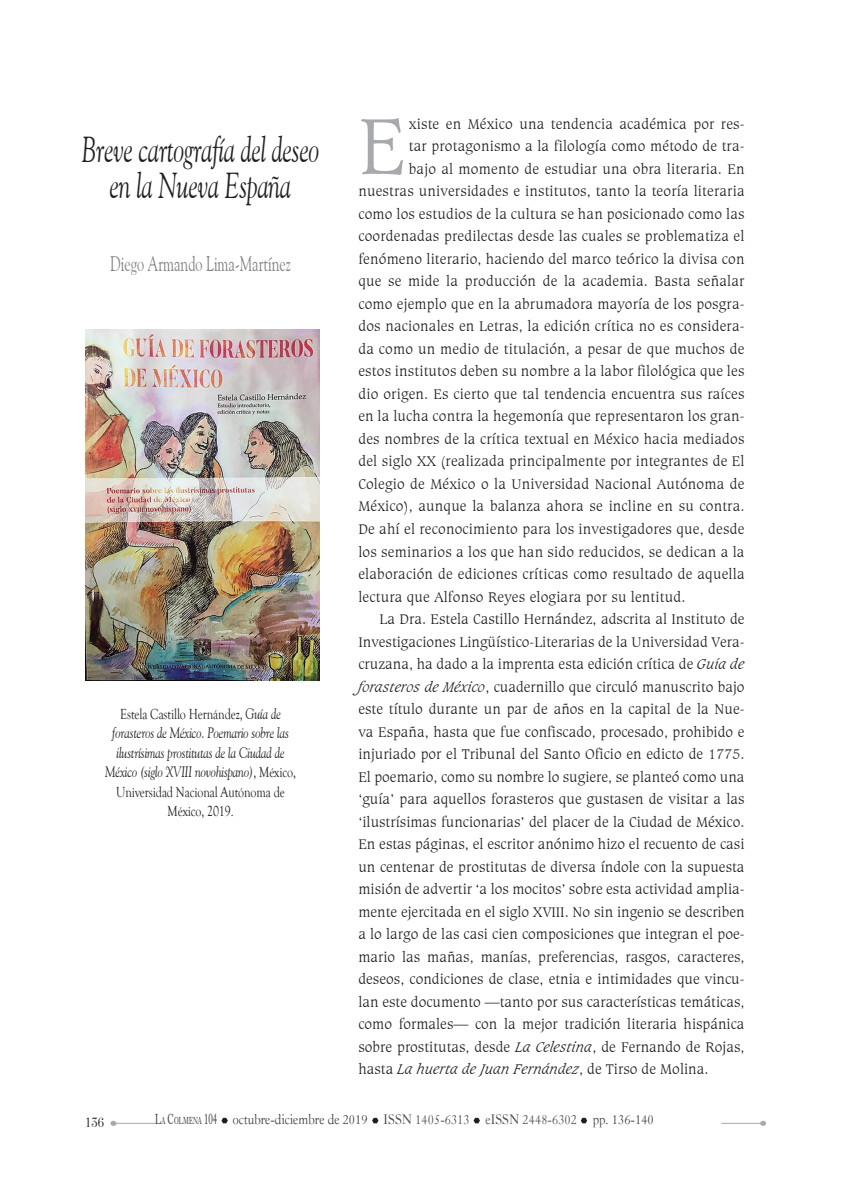
<style>
.page{position:relative;width:851px;height:1191px;background:#fff}
.page>*{position:absolute;margin:0;border:0;box-sizing:border-box;transform-origin:0 0}
.Inicial_con_Capitula{font:300 84px "Caxton BT";color:#a8a9ad}
.Titulo_Libros{font:italic 36px "Goudy Old Style BT";letter-spacing:-.01em;color:#231f20;scale:.68 1}
.Autor_Libros{font:21px "Goudy Old Style BT";color:#808285;scale:.68 1}
.Cuerpo_de_texto{font:300 15px/22.5px "Caxton BT";color:#231f20;text-align:justify}
.Inicial_con_Capitula-2{font:300 15px "Caxton BT";letter-spacing:.01em;color:#231f20}
.TÍTULO_BAJO{font:italic 15px/19.5px "Goudy Old Style BT";letter-spacing:-.01em;color:#231f20;text-align:center;scale:.8 1}
.t1{font:15px "Caslon Old Face BT";color:#3e3e3f;scale:.9 1}
.t2{font:300 13.5px "Windsor BT";color:#231f20;scale:.8 1}
.s1{font-style:italic}
.s2{font-family:"Dutch 766 BT Roman A"}
.s3{font-family:"Dutch 766 BT Roman A";font-size:10.5px}
.s4{color:#4b4c4d}
.s5{font-family:"Goudy Old Style T";font-style:normal}
</style>
<div class="page">
<svg style="left:759px;top:1120px;width:7px;height:6px"></svg>
<hr style="left:721px;top:1123px;width:42px;height:1px;background:#a8a9ad">
<svg style="left:110px;top:1120px;width:7px;height:6px"></svg>
<hr style="left:113px;top:1123px;width:42px;height:1px;background:#a8a9ad">
<svg style="left:221px;top:1117px;width:7px;height:7px"></svg>
<svg style="left:372px;top:1117px;width:7px;height:7px"></svg>
<svg style="left:473px;top:1117px;width:7px;height:7px"></svg>
<svg style="left:580px;top:1117px;width:8px;height:7px"></svg>
<img style="left:85px;top:330px;width:234px;height:351px">
<p class="Inicial_con_Capitula" style="left:358px;top:94px;width:50px">E</p>
<p class="Inicial_con_Capitula-2" style="left:409px;top:115px;width:337px">xiste en México una tendencia académica por res-</p>
<p class="Titulo_Libros" style="left:82px;top:127px;width:351px">Breve cartografía del deseo</p>
<p class="Titulo_Libros" style="left:110px;top:163px;width:268px">en la Nueva España</p>
<p class="Inicial_con_Capitula-2" style="left:409px;top:137px;width:337px">tar protagonismo a la filología como método de tra-</p>
<p class="Inicial_con_Capitula-2" style="left:409px;top:160px;width:337px">bajo al momento de estudiar una obra literaria. En</p>
<p class="Inicial_con_Capitula-2" style="left:358px;top:182px;width:387px">nuestras universidades e institutos, tanto la teoría literaria</p>
<p class="Inicial_con_Capitula-2" style="left:358px;top:205px;width:387px">como los estudios de la cultura se han posicionado como las</p>
<p class="Inicial_con_Capitula-2" style="left:358px;top:227px;width:387px">coordenadas predilectas desde las cuales se problematiza el</p>
<p class="Inicial_con_Capitula-2" style="left:358px;top:250px;width:387px">fenómeno literario, haciendo del marco teórico la divisa con</p>
<p class="Inicial_con_Capitula-2" style="left:358px;top:272px;width:387px">que se mide la producción de la academia. Basta señalar</p>
<p class="Inicial_con_Capitula-2" style="left:358px;top:295px;width:387px">como ejemplo que en la abrumadora mayoría de los posgra-</p>
<p class="Inicial_con_Capitula-2" style="left:358px;top:317px;width:387px">dos nacionales en Letras, la edición crítica no es considera-</p>
<p class="Inicial_con_Capitula-2" style="left:358px;top:340px;width:387px">da como un medio de titulación, a pesar de que muchos de</p>
<p class="Inicial_con_Capitula-2" style="left:358px;top:362px;width:387px">estos institutos deben su nombre a la labor filológica que les</p>
<p class="Inicial_con_Capitula-2" style="left:358px;top:385px;width:387px">dio origen. Es cierto que tal tendencia encuentra sus raíces</p>
<p class="Inicial_con_Capitula-2" style="left:358px;top:407px;width:387px">en la lucha contra la hegemonía que representaron los gran-</p>
<p class="Inicial_con_Capitula-2" style="left:358px;top:430px;width:387px">des nombres de la crítica textual en México hacia mediados</p>
<p class="Inicial_con_Capitula-2" style="left:358px;top:452px;width:388px">del siglo XX (realizada principalmente por integrantes de El</p>
<p class="Inicial_con_Capitula-2" style="left:358px;top:475px;width:387px">Colegio de México o la Universidad Nacional Autónoma de</p>
<p class="Inicial_con_Capitula-2" style="left:358px;top:497px;width:387px">México), aunque la balanza ahora se incline en su contra.</p>
<p class="Inicial_con_Capitula-2" style="left:358px;top:520px;width:387px">De ahí el reconocimiento para los investigadores que, desde</p>
<p class="Inicial_con_Capitula-2" style="left:358px;top:542px;width:387px">los seminarios a los que han sido reducidos, se dedican a la</p>
<p class="Inicial_con_Capitula-2" style="left:358px;top:565px;width:387px">elaboración de ediciones críticas como resultado de aquella</p>
<p class="Inicial_con_Capitula-2" style="left:358px;top:587px;width:328px">lectura que Alfonso Reyes elogiara por su lentitud.</p>
<p class="Cuerpo_de_texto" style="left:358px;top:607px;width:387px;text-indent:21px">La Dra. Estela Castillo Hernández, adscrita al Instituto de Investigaciones Lingüístico-Literarias de la Universidad Vera&shy;cruzana, ha dado a la imprenta esta edición crítica de <span class="s1">Guía de forasteros de México</span>, cuadernillo que circuló manuscrito bajo este título durante un par de años en la capital de la Nue&shy;va España, hasta que fue confiscado, procesado, prohibido e injuriado por el Tribunal del Santo Oficio en edicto de 1775.<br>El poemario, como su nombre lo sugiere, se planteó como una ‘guía’ para aquellos forasteros que gustasen de visitar a las ‘ilustrísimas funcionarias’ del placer de la Ciudad de México.<br>En estas páginas, el escritor anónimo hizo el recuento de casi un centenar de prostitutas de diversa índole con la supuesta misión de advertir ‘a los mocitos’ sobre esta actividad amplia&shy;mente ejercitada en el siglo XVIII. No sin ingenio se describen a lo largo de las casi cien composiciones que integran el poe&shy;mario las mañas, manías, preferencias, rasgos, caracteres, deseos, condiciones de clase, etnia e intimidades que vincu&shy;lan este documento —tanto por sus características temáticas, como formales— con la mejor tradición literaria hispánica sobre prostitutas, desde <span class="s1">La Celestina</span>, de Fernando de Rojas, hasta <span class="s1">La huerta de Juan Fernández</span>, de Tirso de Molina.</p>
<p class="t1" style="left:155px;top:1110px;width:555px"><span class="s2">L</span><span class="s3">A</span> <span class="s2">C</span><span class="s3">OLMENA</span> <span class="s2">104</span> octubre-diciembre de 2019 <span class="s4">ISSN 1405-6313 eISSN 2448-6302</span> pp. 136-140</p>
<p class="Autor_Libros" style="left:110px;top:250px;width:267px">Diego Armando Lima-Martínez</p>
<p class="TÍTULO_BAJO" style="left:105px;top:703px;width:240px"><span class="s5">Estela Castillo Hernández,</span> Guía de forasteros de México. Poemario sobre las ilustrísimas prostitutas de la Ciudad de México (siglo XVIII novohispano)<span class="s5">, México, Universidad Nacional Autónoma de México, 2019.</span></p>
<p class="t2" style="left:85px;top:1114px;width:25px">136</p>
</div>
